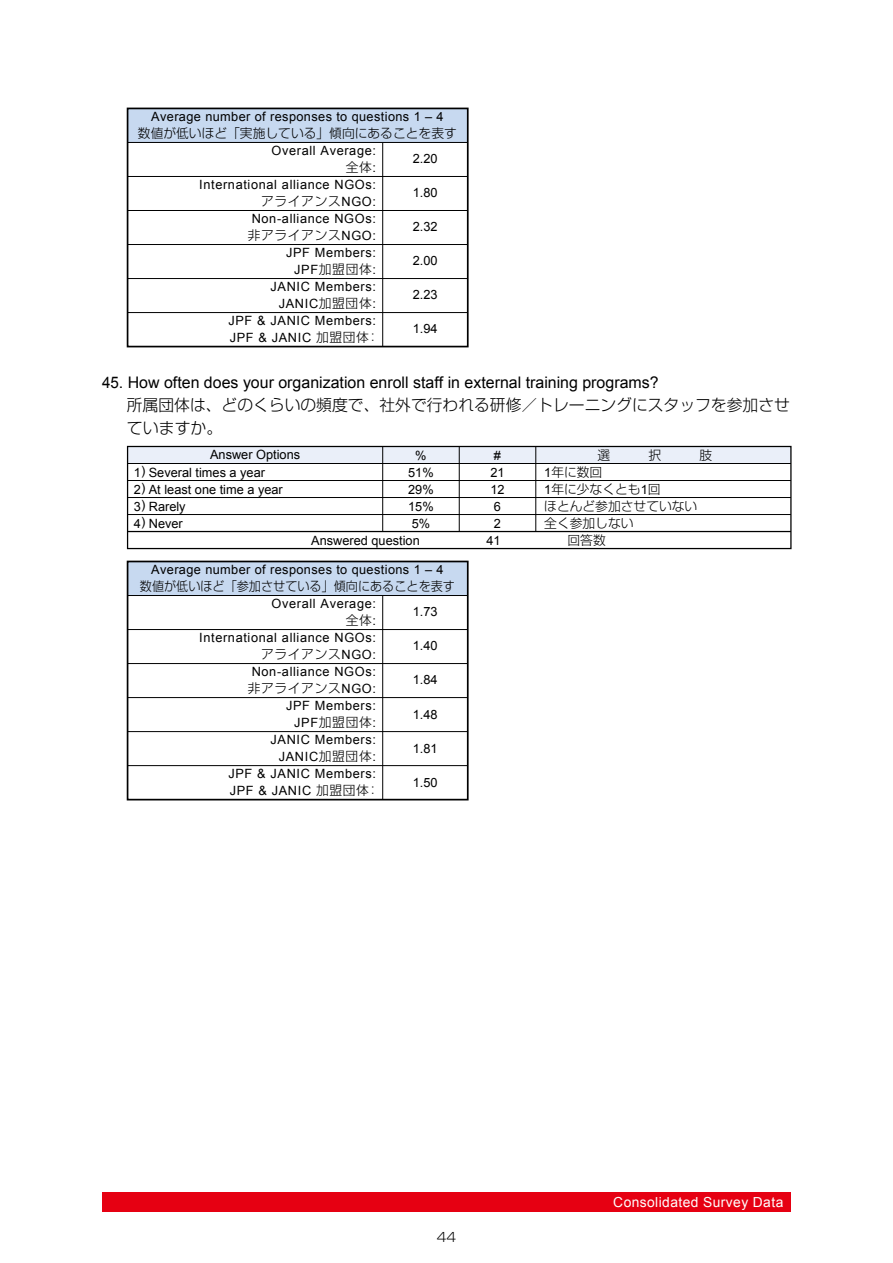
<style>
.page{position:relative;width:893px;height:1263px;background:#fff}
.page>*{position:absolute;margin:0;border:0;box-sizing:border-box;transform-origin:0 0}
.t1{font:15.9px "Arial";color:#000;scale:.95 1}
.t2{font:300 15.9px/23.4px "Shin Go Pro";color:#000}
.t3{font:13.8px "Arial";letter-spacing:.03em;color:#fff}
.t4{font:12.75px/17px "Arial";letter-spacing:.05em;color:#000;text-align:right}
.t5{font:300 12.75px/17px "Shin Go Pro";color:#000}
.t6{font:12.75px/17px "Arial";color:#000}
.t7{font:12.75px "Arial";letter-spacing:.03em;color:#000}
.t8{font:300 12.75px "Shin Go Pro";color:#000;scale:.95 1}
.t9{font:300 12.75px "Shin Go Pro";letter-spacing:.05em;color:#000}
.s1{font-family:"Arial";font-weight:400}
.s2{font-family:"Shin Go Pro";font-weight:300}
</style>
<div class="page">
<div style="left:102px;top:1193px;width:689px;height:19px;background:#e60012"></div>
<div style="left:128px;top:108px;width:340px;height:34px;background:#c7d9f0"></div>
<div style="left:127px;top:108px;width:342px;height:239px;border:2px solid #000"></div>
<hr style="left:382px;top:142px;width:1px;height:205px;background:#000">
<hr style="left:128px;top:142px;width:340px;height:1px;background:#000">
<hr style="left:128px;top:176px;width:340px;height:1px;background:#000">
<hr style="left:128px;top:210px;width:340px;height:1px;background:#000">
<hr style="left:128px;top:244px;width:340px;height:1px;background:#000">
<hr style="left:128px;top:278px;width:340px;height:1px;background:#000">
<hr style="left:128px;top:312px;width:340px;height:1px;background:#000">
<div style="left:128px;top:446px;width:663px;height:17px;background:#eaeff9"></div>
<div style="left:127px;top:446px;width:665px;height:103px;border:1px solid #000"></div>
<hr style="left:128px;top:463px;width:663px;height:1px;background:#000">
<hr style="left:128px;top:514px;width:663px;height:1px;background:#000">
<hr style="left:128px;top:497px;width:663px;height:1px;background:#000">
<hr style="left:128px;top:480px;width:663px;height:1px;background:#000">
<hr style="left:128px;top:531px;width:663px;height:1px;background:#000">
<hr style="left:459px;top:446px;width:1px;height:85px;background:#000">
<hr style="left:535px;top:446px;width:1px;height:85px;background:#000">
<hr style="left:382px;top:446px;width:1px;height:85px;background:#000">
<div style="left:128px;top:561px;width:340px;height:34px;background:#c7d9f0"></div>
<div style="left:127px;top:561px;width:342px;height:239px;border:2px solid #000"></div>
<hr style="left:382px;top:595px;width:1px;height:205px;background:#000">
<hr style="left:128px;top:595px;width:340px;height:1px;background:#000">
<hr style="left:128px;top:629px;width:340px;height:1px;background:#000">
<hr style="left:128px;top:663px;width:340px;height:1px;background:#000">
<hr style="left:128px;top:697px;width:340px;height:1px;background:#000">
<hr style="left:128px;top:731px;width:340px;height:1px;background:#000">
<hr style="left:128px;top:765px;width:340px;height:1px;background:#000">
<p class="t7" style="left:151px;top:108px;width:294px">Average number of responses to questions 1 – 4</p>
<p class="t5" style="left:138px;top:123px;width:320px">数値が低いほど「実施している」傾向にあることを表す</p>
<p class="t4" style="left:413px;top:150px;width:26px">2.20</p>
<p class="t4" style="left:413px;top:185px;width:26px">1.80</p>
<p class="t4" style="left:413px;top:219px;width:26px">2.32</p>
<p class="t4" style="left:413px;top:253px;width:26px">2.00</p>
<p class="t4" style="left:413px;top:287px;width:26px">2.23</p>
<p class="t4" style="left:413px;top:321px;width:26px">1.94</p>
<p class="t4" style="left:271px;top:142px;width:106px">Overall Average:</p>
<p class="t5" style="left:346px;top:157px;width:32px">全体<span class="s1">:</span></p>
<p class="t4" style="left:199px;top:176px;width:178px">International alliance NGOs:</p>
<p class="t5" style="left:261px;top:191px;width:116px">アライアンス<span class="s1">NGO:</span></p>
<p class="t4" style="left:252px;top:210px;width:126px">Non-alliance NGOs:</p>
<p class="t9" style="left:248px;top:225px;width:130px">非アライアンス<span class="s1">NGO:</span></p>
<p class="t4" style="left:228px;top:244px;width:149px">JPF Members:<br>JPF<span class="s2">加盟団体</span>:<br>JANIC Members:<br>JANIC<span class="s2">加盟団体</span>:<br>JPF &amp; JANIC Members:</p>
<p class="t5" style="left:366px;top:327px;width:14px">：</p>
<p class="t4" style="left:230px;top:329px;width:141px">JPF &amp; JANIC <span class="s2">加盟団体</span></p>
<p class="t1" style="left:102px;top:372px;width:587px">45. How often does your organization enroll staff in external training programs?</p>
<p class="t2" style="left:127px;top:391px;width:664px">所属団体は、どのくらいの頻度で、社外で行われる研修／トレーニングにスタッフを参加させていますか。</p>
<p class="t6" style="left:210px;top:446px;width:92px">Answer Options</p>
<p class="t6" style="left:134px;top:464px;width:150px">)1 Several times a year<br>)2 At least one time a year )3 Rarely<br>)4 Never</p>
<p class="t4" style="left:408px;top:447px;width:27px;text-align:center">%<br>51%<br>29%<br>15%<br>5%</p>
<p class="t6" style="left:311px;top:532px;width:110px">Answered question</p>
<p class="t7" style="left:151px;top:561px;width:294px">Average number of responses to questions 1 – 4</p>
<p class="t8" style="left:140px;top:576px;width:333px">数値が低いほど「参加させている」傾向にあることを表す</p>
<p class="t4" style="left:413px;top:604px;width:26px">1.73</p>
<p class="t4" style="left:413px;top:638px;width:26px">1.40</p>
<p class="t4" style="left:413px;top:672px;width:26px">1.84</p>
<p class="t4" style="left:413px;top:706px;width:26px">1.48</p>
<p class="t4" style="left:413px;top:740px;width:26px">1.81</p>
<p class="t4" style="left:413px;top:774px;width:26px">1.50</p>
<p class="t4" style="left:271px;top:595px;width:106px">Overall Average:</p>
<p class="t5" style="left:346px;top:610px;width:32px">全体<span class="s1">:</span></p>
<p class="t4" style="left:199px;top:629px;width:178px">International alliance NGOs:</p>
<p class="t5" style="left:261px;top:644px;width:116px">アライアンス<span class="s1">NGO:</span></p>
<p class="t4" style="left:252px;top:663px;width:126px">Non-alliance NGOs:</p>
<p class="t9" style="left:248px;top:678px;width:130px">非アライアンス<span class="s1">NGO:</span></p>
<p class="t4" style="left:228px;top:697px;width:149px">JPF Members:<br>JPF<span class="s2">加盟団体</span>:<br>JANIC Members:<br>JANIC<span class="s2">加盟団体</span>:<br>JPF &amp; JANIC Members:</p>
<p class="t5" style="left:366px;top:780px;width:14px">：</p>
<p class="t4" style="left:230px;top:782px;width:141px">JPF &amp; JANIC <span class="s2">加盟団体</span></p>
<p class="t4" style="left:494px;top:447px;width:9px">#</p>
<p class="t4" style="left:490px;top:464px;width:16px;text-align:left">21<br>12<br>6<br>2</p>
<p class="t4" style="left:487px;top:532px;width:16px">41</p>
<p class="t5" style="left:597px;top:445px;width:14px">選</p>
<p class="t5" style="left:648px;top:445px;width:14px">択</p>
<p class="t5" style="left:699px;top:445px;width:14px">肢</p>
<p class="t5" style="left:544px;top:462px;width:155px"><span class="s1">1</span>年に数回<br><span class="s1">1</span>年に少なくとも回<span class="s1">1<br></span>ほとんど参加させていない全く参加しない</p>
<p class="t5" style="left:567px;top:530px;width:40px">回答数</p>
<p class="t5" style="left:437px;top:1227px;width:21px">44</p>
<p class="t3" style="left:613px;top:1193px;width:172px">Consolidated Survey Data</p>
</div>
